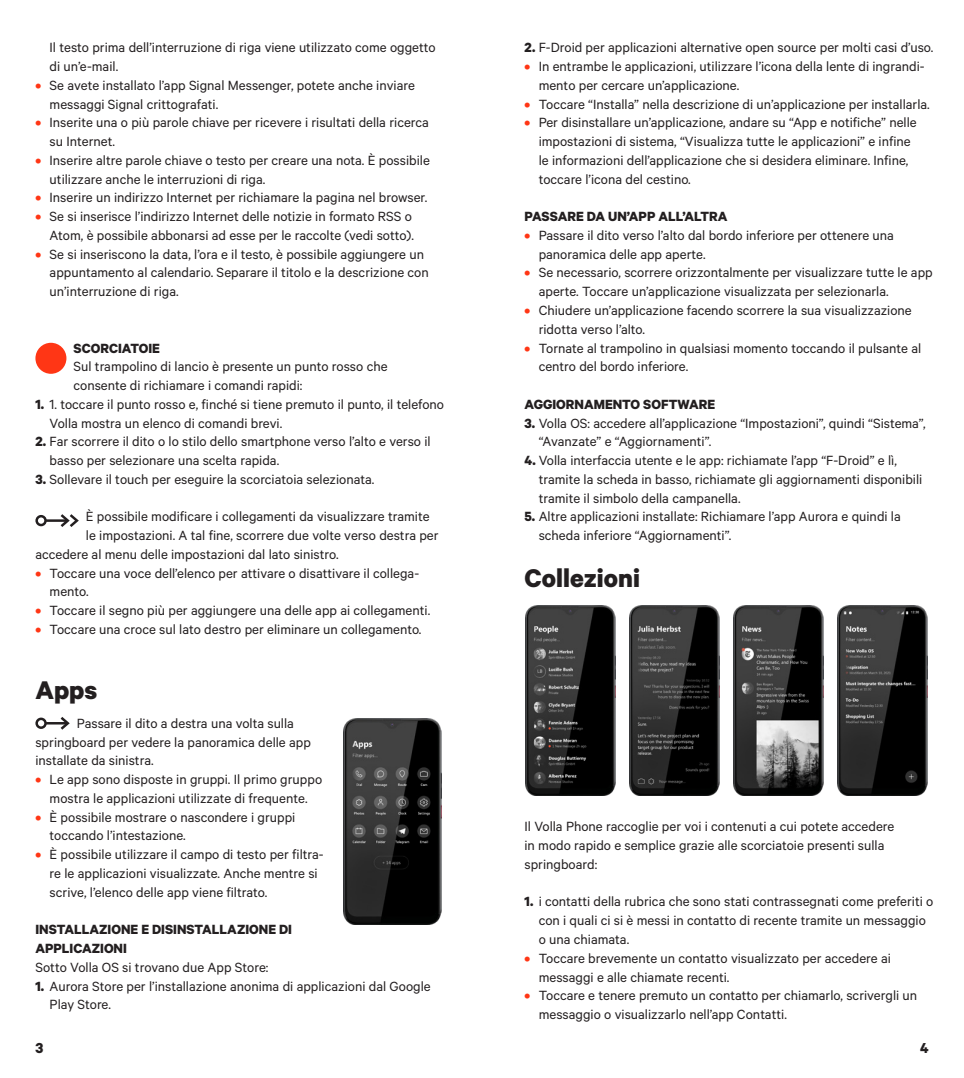
<style>
.page{position:relative;width:964px;height:1078px;background:#fff}
.page>*{position:absolute;margin:0;border:0;box-sizing:border-box;transform-origin:0 0}
.Page_Title{font:700 28.75px "Calibre";color:#231f20}
.t1{font:700 16.25px "Calibre";color:#231f20}
.Small_Paragraph{font:15px/18.8px "Calibre";color:#231f20}
.Indented_small_small{font:15px/18.8px "Calibre";color:#231f20}
.All_caps_subtitle{font:700 15px/18.8px "Calibre";color:#231f20}
.All_Caps_small_small{font:700 15px "Calibre";color:#231f20}
.s1{font-weight:700;color:#ff3615}
.s2{font-weight:700}
</style>
<div class="page">
<div style="left:35px;top:515px;width:12px;height:11px;border:2px solid #231f20;border-radius:50%"></div>
<hr style="left:46px;top:519px;width:20px;height:2px;background:#231f20">
<svg style="left:58px;top:514px;width:21px;height:13px"></svg>
<div style="left:35px;top:343px;width:31px;height:31px;background:#ff3615;border-radius:50%"></div>
<div style="left:35px;top:717px;width:12px;height:11px;border:2px solid #231f20;border-radius:50%"></div>
<hr style="left:46px;top:721px;width:20px;height:3px;background:#231f20">
<svg style="left:58px;top:717px;width:12px;height:13px"></svg>
<img style="left:343px;top:718px;width:99px;height:206px">
<img style="left:525px;top:605px;width:91px;height:190px">
<img style="left:629px;top:605px;width:91px;height:190px">
<img style="left:733px;top:605px;width:91px;height:190px">
<img style="left:837px;top:605px;width:91px;height:190px">
<p class="Indented_small_small" style="left:50px;top:38px;width:388px">Il testo prima dell’interruzione di riga viene utilizzato come oggetto di un’e-mail.</p>
<p class="Small_Paragraph" style="left:50px;top:75px;width:367px;text-indent:-14px"><span class="s1">•</span> Se avete installato l’app Signal Messenger, potete anche inviare messaggi Signal crittografati.</p>
<p class="Small_Paragraph" style="left:50px;top:113px;width:381px;text-indent:-14px"><span class="s1">•</span> Inserite una o più parole chiave per ricevere i risultati della ricerca su Internet.</p>
<p class="Small_Paragraph" style="left:50px;top:150px;width:382px;text-indent:-14px"><span class="s1">•</span> Inserire altre parole chiave o testo per creare una nota. È possibile utilizzare anche le interruzioni di riga.</p>
<p class="Small_Paragraph" style="left:35px;top:188px;width:393px"><span class="s1">•</span> Inserire un indirizzo Internet per richiamare la pagina nel browser.</p>
<p class="Small_Paragraph" style="left:35px;top:206px;width:380px;text-align:right"><span class="s1">•</span> Se si inserisce l’indirizzo Internet delle notizie in formato RSS o<br>Atom, è possibile abbonarsi ad esse per le raccolte (vedi sotto).</p>
<p class="Small_Paragraph" style="left:50px;top:244px;width:381px;text-indent:-14px"><span class="s1">•</span> Se si inseriscono la data, l’ora e il testo, è possibile aggiungere un appuntamento al calendario. Separare il titolo e la descrizione con un’interruzione di riga.</p>
<p class="All_caps_subtitle" style="left:74px;top:338px;width:88px">SCORCIATOIE</p>
<p class="Small_Paragraph" style="left:74px;top:356px;width:315px">Sul trampolino di lancio è presente un punto rosso che consente di richiamare i comandi rapidi:</p>
<p class="Small_Paragraph" style="left:50px;top:394px;width:396px;text-indent:-14px"><span class="s2">1.</span> 1. toccare il punto rosso e, finché si tiene premuto il punto, il telefono<br>Volla mostra un elenco di comandi brevi.</p>
<p class="Small_Paragraph" style="left:50px;top:431px;width:382px;text-indent:-14px"><span class="s2">2.</span> Far scorrere il dito o lo stilo dello smartphone verso l’alto e verso il basso per selezionare una scelta rapida.</p>
<p class="Small_Paragraph" style="left:35px;top:469px;width:340px"><span class="s2">3.</span> Sollevare il touch per eseguire la scorciatoia selezionata.</p>
<p class="Small_Paragraph" style="left:86px;top:506px;width:345px">È possibile modificare i collegamenti da visualizzare tramite</p>
<p class="Small_Paragraph" style="left:86px;top:525px;width:354px">le impostazioni. A tal fine, scorrere due volte verso destra per</p>
<p class="Small_Paragraph" style="left:35px;top:544px;width:305px">accedere al menu delle impostazioni dal lato sinistro.</p>
<p class="Small_Paragraph" style="left:50px;top:563px;width:371px;text-indent:-14px"><span class="s1">•</span> Toccare una voce dell’elenco per attivare o disattivare il collega&shy;mento.</p>
<p class="Small_Paragraph" style="left:35px;top:600px;width:396px"><span class="s1">•</span> Toccare il segno più per aggiungere una delle app ai collegamenti.</p>
<p class="Small_Paragraph" style="left:35px;top:619px;width:388px"><span class="s1">•</span> Toccare una croce sul lato destro per eliminare un collegamento.</p>
<p class="Page_Title" style="left:35px;top:672px;width:63px">Apps</p>
<p class="Small_Paragraph" style="left:35px;top:713px;width:277px;text-indent:41px">Passare il dito a destra una volta sulla springboard per vedere la panoramica delle app installate da sinistra.</p>
<p class="Small_Paragraph" style="left:35px;top:769px;width:288px;text-align:center"><span class="s1">•</span> Le app sono disposte in gruppi. Il primo gruppo mostra le applicazioni utilizzate di frequente.</p>
<p class="Small_Paragraph" style="left:50px;top:806px;width:247px;text-indent:-14px"><span class="s1">•</span> È possibile mostrare o nascondere i gruppi toccando l’intestazione.</p>
<p class="Small_Paragraph" style="left:50px;top:844px;width:276px;text-indent:-14px"><span class="s1">•</span> È possibile utilizzare il campo di testo per filtra&shy;re le applicazioni visualizzate. Anche mentre si scrive, l’elenco delle app viene filtrato.</p>
<p class="All_caps_subtitle" style="left:35px;top:919px;width:258px">INSTALLAZIONE E DISINSTALLAZIONE DI<br>APPLICAZIONI</p>
<p class="Small_Paragraph" style="left:35px;top:956px;width:234px">Sotto Volla OS si trovano due App Store:</p>
<p class="Small_Paragraph" style="left:50px;top:975px;width:383px;text-indent:-14px"><span class="s2">1.</span> Aurora Store per l’installazione anonima di applicazioni dal Google<br>Play Store.</p>
<p class="Small_Paragraph" style="left:524px;top:38px;width:410px"><span class="s2">2.</span> F-Droid per applicazioni alternative open source per molti casi d’uso.</p>
<p class="Small_Paragraph" style="left:539px;top:56px;width:387px;text-indent:-14px"><span class="s1">•</span> In entrambe le applicazioni, utilizzare l’icona della lente di ingrandi&shy;mento per cercare un’applicazione.</p>
<p class="Small_Paragraph" style="left:524px;top:94px;width:407px"><span class="s1">•</span> Toccare “Installa” nella descrizione di un’applicazione per installarla.</p>
<p class="Small_Paragraph" style="left:539px;top:113px;width:379px;text-indent:-14px"><span class="s1">•</span> Per disinstallare un’applicazione, andare su “App e notifiche” nelle impostazioni di sistema, “Visualizza tutte le applicazioni” e infine le informazioni dell’applicazione che si desidera eliminare. Infine, toccare l’icona del cestino.</p>
<p class="All_Caps_small_small" style="left:524px;top:207px;width:204px">PASSARE DA UN’APP ALL’ALTRA</p>
<p class="Small_Paragraph" style="left:539px;top:225px;width:357px;text-indent:-14px"><span class="s1">•</span> Passare il dito verso l’alto dal bordo inferiore per ottenere una panoramica delle app aperte.</p>
<p class="Small_Paragraph" style="left:539px;top:263px;width:395px;text-indent:-14px"><span class="s1">•</span> Se necessario, scorrere orizzontalmente per visualizzare tutte le app aperte. Toccare un’applicazione visualizzata per selezionarla.</p>
<p class="Small_Paragraph" style="left:539px;top:300px;width:375px;text-indent:-14px"><span class="s1">•</span> Chiudere un’applicazione facendo scorrere la sua visualizzazione ridotta verso l’alto.</p>
<p class="Small_Paragraph" style="left:539px;top:338px;width:384px;text-indent:-14px"><span class="s1">•</span> Tornate al trampolino in qualsiasi momento toccando il pulsante al centro del bordo inferiore.</p>
<p class="All_Caps_small_small" style="left:524px;top:395px;width:192px">AGGIORNAMENTO SOFTWARE</p>
<p class="Small_Paragraph" style="left:539px;top:413px;width:388px;text-indent:-14px"><span class="s2">3.</span> Volla OS: accedere all’applicazione “Impostazioni”, quindi “Sistema”, “Avanzate” e “Aggiornamenti”.</p>
<p class="Small_Paragraph" style="left:539px;top:450px;width:385px;text-indent:-14px"><span class="s2">4.</span> Volla interfaccia utente e le app: richiamate l’app “F-Droid” e lì, tramite la scheda in basso, richiamate gli aggiornamenti disponibili tramite il simbolo della campanella.</p>
<p class="Small_Paragraph" style="left:539px;top:506px;width:364px;text-indent:-14px"><span class="s2">5.</span> Altre applicazioni installate: Richiamare l’app Aurora e quindi la scheda inferiore “Aggiornamenti”.</p>
<p class="Page_Title" style="left:524px;top:560px;width:117px">Collezioni</p>
<p class="Small_Paragraph" style="left:524px;top:816px;width:371px">Il Volla Phone raccoglie per voi i contenuti a cui potete accedere in modo rapido e semplice grazie alle scorciatoie presenti sulla springboard:</p>
<p class="Small_Paragraph" style="left:539px;top:891px;width:396px;text-indent:-14px"><span class="s2">1.</span> i contatti della rubrica che sono stati contrassegnati come preferiti o con i quali ci si è messi in contatto di recente tramite un messaggio o una chiamata.</p>
<p class="Small_Paragraph" style="left:539px;top:947px;width:354px;text-indent:-14px"><span class="s1">•</span> Toccare brevemente un contatto visualizzato per accedere ai messaggi e alle chiamate recenti.</p>
<p class="Small_Paragraph" style="left:539px;top:985px;width:380px;text-indent:-14px"><span class="s1">•</span> Toccare e tenere premuto un contatto per chiamarlo, scrivergli un messaggio o visualizzarlo nell’app Contatti.</p>
<p class="t1" style="left:35px;top:1037px;width:9px">3</p>
<p class="t1" style="left:920px;top:1037px;width:10px">4</p>
</div>
